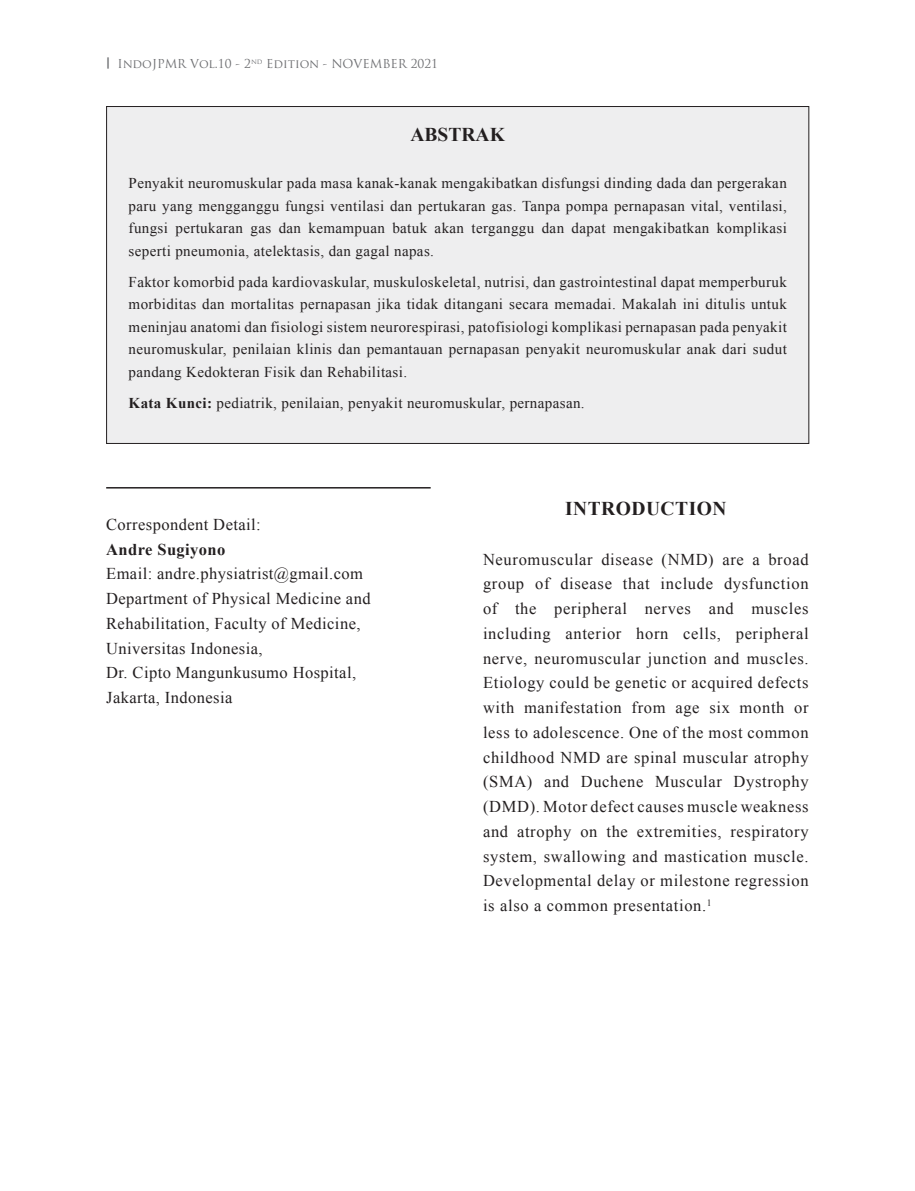
<style>
.page{position:relative;width:915px;height:1191px;background:#fff}
.page>*{position:absolute;margin:0;border:0;box-sizing:border-box;transform-origin:0 0}
.INTRODUCTION{font:700 19.5px "Times New Roman";letter-spacing:.025em;color:#231f20}
.INTRODUCTION-2{font:700 19.5px "Times New Roman";color:#231f20}
.Body_text_jurnal{font:16.5px/24.8px "Times New Roman";letter-spacing:.025em;color:#231f20}
.Body_text_jurnal-2{font:700 16.5px "Times New Roman";letter-spacing:.025em;color:#231f20}
.t1{font:15px/22.5px "Times New Roman";letter-spacing:.025em;color:#231f20;text-align:justify}
.t2{font:13.5px "Myriad Pro";color:#231f20}
.t3{font:12px "Trajan Pro";color:#6c6d70}
.s1{font-family:"Arial";font-weight:700}
.s2{font-weight:700}
</style>
<div class="page">
<div style="left:106px;top:106px;width:702px;height:337px;background:#eeeeef"></div>
<hr style="left:106px;top:487px;width:324px;height:1px;background:#231f20">
<p class="t3" style="left:106px;top:56px;width:333px"><span class="s1">|</span> IndoJPMR Vol.10 - 2<sup>nd</sup> Edition - NOVEMBER 2021</p>
<p class="t2" style="left:118px;top:55px;width:15px">12</p>
<p class="INTRODUCTION-2" style="left:410px;top:121px;width:96px">ABSTRAK</p>
<p class="t1" style="left:129px;top:171px;width:659px">Penyakit neuromuskular pada masa kanak-kanak mengakibatkan disfungsi dinding dada dan pergerakan paru yang mengganggu fungsi ventilasi dan pertukaran gas. Tanpa pompa pernapasan vital, ventilasi, fungsi pertukaran gas dan kemampuan batuk akan terganggu dan dapat mengakibatkan komplikasi seperti pneumonia, atelektasis, dan gagal napas.</p>
<p class="t1" style="left:129px;top:270px;width:659px">Faktor komorbid pada kardiovaskular, muskuloskeletal, nutrisi, dan gastrointestinal dapat memperburuk morbiditas dan mortalitas pernapasan jika tidak ditangani secara memadai. Makalah ini ditulis untuk meninjau anatomi dan fisiologi sistem neurorespirasi, patofisiologi komplikasi pernapasan pada penyakit neuromuskular, penilaian klinis dan pemantauan pernapasan penyakit neuromuskular anak dari sudut pandang Kedokteran Fisik dan Rehabilitasi.</p>
<p class="t1" style="left:129px;top:391px;width:457px"><span class="s2">Kata Kunci:</span> pediatrik, penilaian, penyakit neuromuskular, pernapasan.</p>
<p class="Body_text_jurnal" style="left:106px;top:511px;width:156px">Correspondent Detail:</p>
<p class="Body_text_jurnal-2" style="left:106px;top:537px;width:121px">Andre Sugiyono</p>
<p class="Body_text_jurnal" style="left:106px;top:561px;width:258px">Email: andre.physiatrist@gmail.com</p>
<p class="Body_text_jurnal" style="left:106px;top:586px;width:266px">Department of Physical Medicine and<br>Rehabilitation, Faculty of Medicine,<br>Universitas Indonesia,</p>
<p class="Body_text_jurnal" style="left:106px;top:660px;width:251px">Dr. Cipto Mangunkusumo Hospital,</p>
<p class="Body_text_jurnal" style="left:106px;top:685px;width:128px">Jakarta, Indonesia</p>
<p class="INTRODUCTION" style="left:565px;top:495px;width:163px">INTRODUCTION</p>
<p class="Body_text_jurnal" style="left:483px;top:546px;width:327px;text-align:justify">Neuromuscular disease (NMD) are a broad group of disease that include dysfunction of the peripheral nerves and muscles including anterior horn cells, peripheral nerve, neuromuscular junction and muscles.<br>Etiology could be genetic or acquired defects with manifestation from age six month or less to adolescence. One of the most common childhood NMD are spinal muscular atrophy (SMA) and Duchene Muscular Dystrophy (DMD). Motor defect causes muscle weakness and atrophy on the extremities, respiratory system, swallowing and mastication muscle.<br>Developmental delay or milestone regression is also a common presentation.<sup>1</sup></p>
</div>
